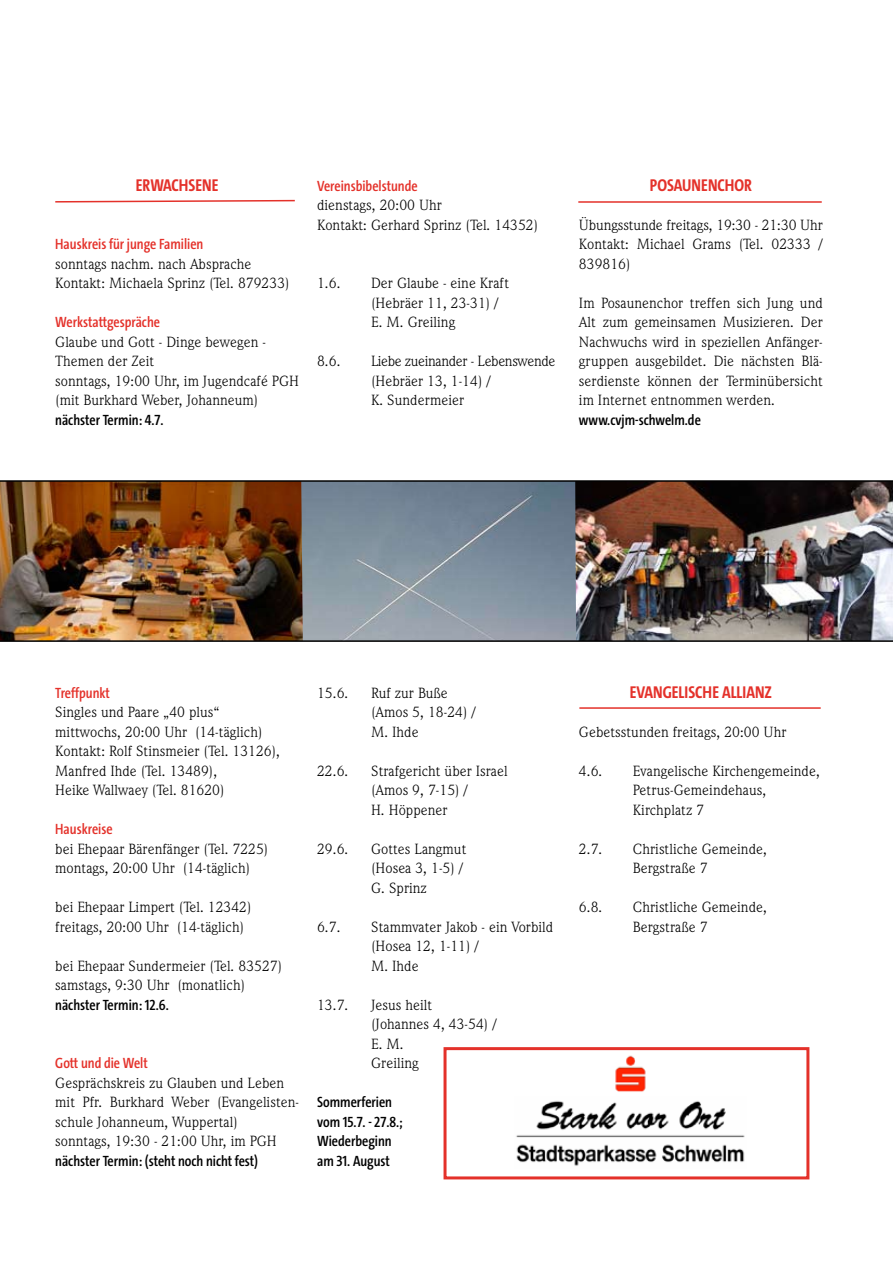
<style>
.page{position:relative;width:893px;height:1263px;background:#fff}
.page>*{position:absolute;margin:0;border:0;box-sizing:border-box;transform-origin:0 0}
.t1{font:700 17.25px "The Sans Cd OF7";color:#e4312a}
.t2{font:15px/19.5px "Weidemann IT Cby BT";color:#000}
.t3{font:600 15px/19.5px "The Sans Cd OF6";color:#000}
.t4{font:600 15px "The Sans Cd OF6";color:#e4312a}
.t5{font:15px/19.5px "Weidemann IT Cby BT";letter-spacing:-.025em;color:#000}
</style>
<div class="page">
<img style="left:0;top:480px;width:893px;height:162px">
<svg style="left:55px;top:199px;width:240px;height:4px"></svg>
<hr style="left:579px;top:707px;width:242px;height:2px;background:#e4312a">
<hr style="left:578px;top:201px;width:244px;height:2px;background:#e4312a">
<img style="left:516px;top:1055px;width:229px;height:111px">
<div style="left:443px;top:1047px;width:366px;height:132px;border:3px solid #e4312a"></div>
<p class="t1" style="left:136px;top:176px;width:84px">ERWACHSENE</p>
<p class="t4" style="left:55px;top:237px;width:150px">Hauskreis für junge Familien</p>
<p class="t2" style="left:55px;top:253px;width:236px">sonntags nachm. nach Absprache<br>Kontakt: Michaela Sprinz (Tel. 879233)</p>
<p class="t4" style="left:55px;top:315px;width:106px">Werkstattgespräche</p>
<p class="t2" style="left:55px;top:331px;width:245px">Glaube und Gott - Dinge bewegen -<br>Themen der Zeit<br>sonntags, 19:00 Uhr, im Jugendcafé PGH (mit Burkhard Weber, Johanneum)</p>
<p class="t3" style="left:55px;top:410px;width:110px">nächster Termin: 4.7.</p>
<p class="t4" style="left:317px;top:178px;width:102px">Vereinsbibelstunde</p>
<p class="t2" style="left:317px;top:195px;width:223px">dienstags, 20:00 Uhr<br>Kontakt: Gerhard Sprinz (Tel. 14352)</p>
<p class="t2" style="left:317px;top:273px;width:25px">1.6.</p>
<p class="t2" style="left:371px;top:273px;width:140px">Der Glaube - eine Kraft (Hebräer 11, 23-31) /<br>E. M. Greiling</p>
<p class="t2" style="left:317px;top:351px;width:25px">8.6.</p>
<p class="t5" style="left:371px;top:351px;width:186px">Liebe zueinander - Lebenswende (Hebräer 13, 1-14) /<br>K. Sundermeier</p>
<p class="t1" style="left:650px;top:176px;width:103px">POSAUNENCHOR</p>
<p class="t2" style="left:579px;top:214px;width:245px;text-align:justify">Übungsstunde freitags, 19:30 - 21:30 Uhr Kontakt: Michael Grams (Tel. 02333 / 839816)</p>
<p class="t2" style="left:579px;top:292px;width:245px;text-align:justify">Im Posaunenchor treffen sich Jung und Alt zum gemeinsamen Musizieren. Der Nachwuchs wird in speziellen Anfänger&shy;gruppen ausgebildet. Die nächsten Blä&shy;serdienste können der Terminübersicht im Internet entnommen werden.</p>
<p class="t3" style="left:579px;top:410px;width:123px">www.cvjm-schwelm.de</p>
<p class="t4" style="left:55px;top:685px;width:56px">Treffpunkt</p>
<p class="t2" style="left:55px;top:702px;width:226px">Singles und Paare „40 plus“ mittwochs, 20:00 Uhr (14-täglich)<br>Kontakt: Rolf Stinsmeier (Tel. 13126),<br>Manfred Ihde (Tel. 13489),<br>Heike Wallwaey (Tel. 81620)</p>
<p class="t4" style="left:55px;top:822px;width:59px">Hauskreise</p>
<p class="t2" style="left:55px;top:838px;width:215px">bei Ehepaar Bärenfänger (Tel. 7225) montags, 20:00 Uhr (14-täglich)</p>
<p class="t2" style="left:55px;top:897px;width:198px">bei Ehepaar Limpert (Tel. 12342) freitags, 20:00 Uhr (14-täglich)</p>
<p class="t2" style="left:55px;top:955px;width:228px">bei Ehepaar Sundermeier (Tel. 83527) samstags, 9:30 Uhr (monatlich)</p>
<p class="t3" style="left:55px;top:995px;width:115px">nächster Termin: 12.6.</p>
<p class="t4" style="left:55px;top:1056px;width:94px">Gott und die Welt</p>
<p class="t2" style="left:55px;top:1072px;width:245px">Gesprächskreis zu Glauben und Leben mit Pfr. Burkhard Weber (Evangelisten&shy;schule Johanneum, Wuppertal)<br>sonntags, 19:30 - 21:00 Uhr, im PGH</p>
<p class="t3" style="left:55px;top:1151px;width:204px">nächster Termin: (steht noch nicht fest)</p>
<p class="t2" style="left:317px;top:682px;width:33px">15.6.</p>
<p class="t2" style="left:371px;top:682px;width:106px">Ruf zur Buße (Amos 5, 18-24) /<br>M. Ihde</p>
<p class="t2" style="left:317px;top:760px;width:33px">22.6.</p>
<p class="t2" style="left:371px;top:760px;width:138px">Strafgericht über Israel (Amos 9, 7-15) /<br>H. Höppener</p>
<p class="t2" style="left:317px;top:838px;width:33px">29.6.</p>
<p class="t2" style="left:371px;top:838px;width:97px">Gottes Langmut (Hosea 3, 1-5) /<br>G. Sprinz</p>
<p class="t2" style="left:317px;top:916px;width:25px">6.7.</p>
<p class="t2" style="left:371px;top:916px;width:184px">Stammvater Jakob - ein Vorbild (Hosea 12, 1-11) /<br>M. Ihde</p>
<p class="t2" style="left:317px;top:994px;width:33px">13.7.</p>
<p class="t2" style="left:371px;top:994px;width:127px">Jesus heilt<br>(Johannes 4, 43-54) /<br>E. M.<br>Greiling</p>
<p class="t3" style="left:317px;top:1093px;width:87px">Sommerferien vom 15.7. - 27.8.;<br>Wiederbeginn am 31. August</p>
<p class="t1" style="left:630px;top:683px;width:24px">EVANGELISCHE</p>
<p class="t1" style="left:722px;top:683px;width:17px">ALLIAN</p>
<p class="t1" style="left:764px;top:683px;width:9px">Z</p>
<p class="t2" style="left:579px;top:721px;width:209px">Gebetsstunden freitags, 20:00 Uhr</p>
<p class="t2" style="left:579px;top:760px;width:25px">4.6.</p>
<p class="t2" style="left:633px;top:760px;width:189px">Evangelische Kirchengemeinde,<br>Petrus-Gemeindehaus,<br>Kirchplatz 7</p>
<p class="t2" style="left:579px;top:838px;width:25px">2.7.</p>
<p class="t2" style="left:633px;top:838px;width:136px">Christliche Gemeinde,<br>Bergstraße 7</p>
<p class="t2" style="left:579px;top:897px;width:25px">6.8.</p>
<p class="t2" style="left:633px;top:897px;width:136px">Christliche Gemeinde,<br>Bergstraße 7</p>
</div>
